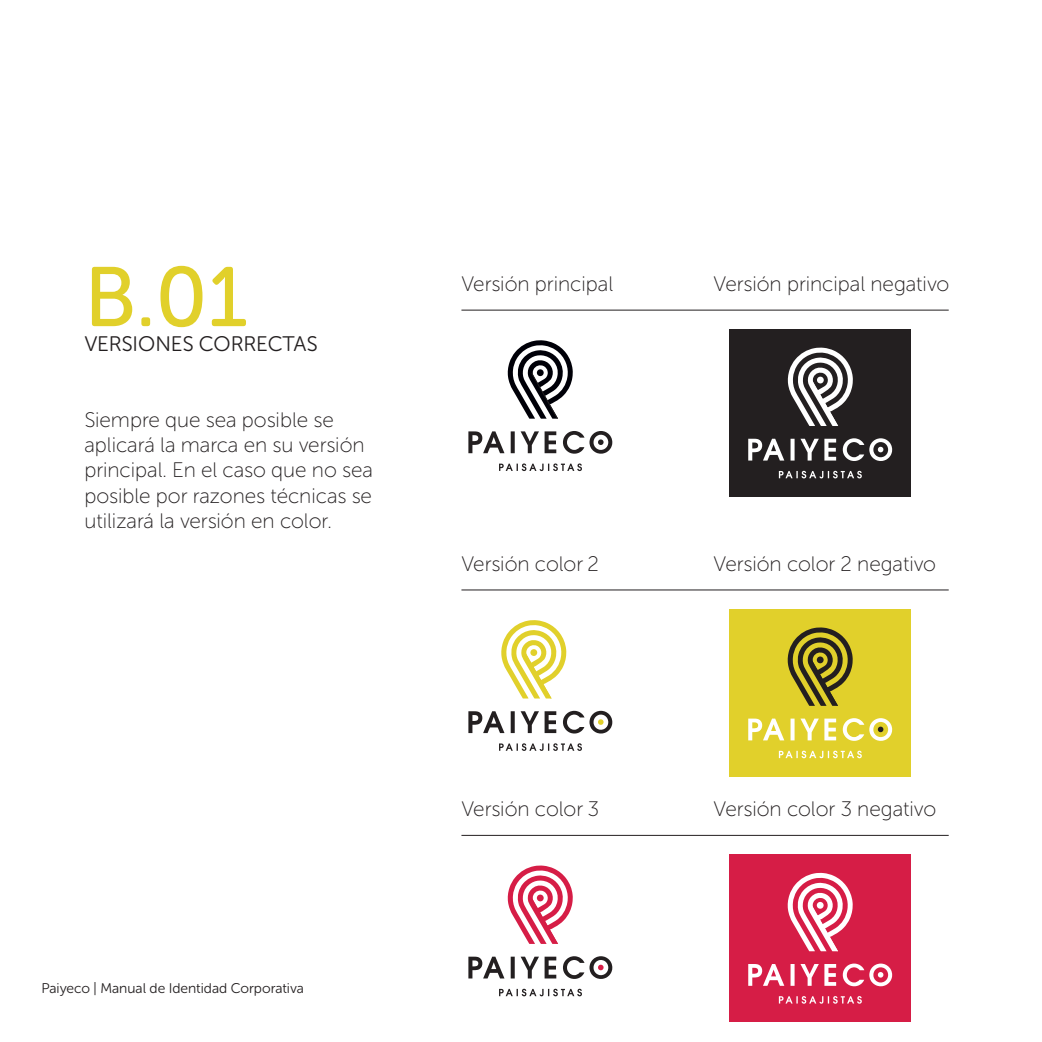
<style>
.page{position:relative;width:1042px;height:1042px;background:#fff}
.page>*{position:absolute;margin:0;border:0;box-sizing:border-box;transform-origin:0 0}
.t1{font:84px "Museo Sans Rounded 500";color:#e1d02b}
.t2{font:21px/25.2px "Museo Sans Rounded 100";color:#231f20}
.t3{font:21px "Museo Sans Rounded 300";color:#231f20}
.t4{font:14px "Museo Sans Rounded 300";color:#231f20}
</style>
<div class="page">
<hr style="left:461px;top:310px;width:487px;height:1px;background:#231f20">
<hr style="left:461px;top:590px;width:487px;height:1px;background:#231f20">
<hr style="left:461px;top:835px;width:487px;height:1px;background:#231f20">
<svg style="left:507px;top:340px;width:66px;height:79px"></svg>
<svg style="left:499px;top:463px;width:83px;height:8px"></svg>
<svg style="left:468px;top:431px;width:144px;height:23px"></svg>
<svg style="left:501px;top:620px;width:65px;height:78px"></svg>
<svg style="left:499px;top:743px;width:83px;height:8px"></svg>
<svg style="left:468px;top:711px;width:144px;height:22px"></svg>
<svg style="left:507px;top:865px;width:66px;height:79px"></svg>
<svg style="left:499px;top:988px;width:83px;height:8px"></svg>
<svg style="left:468px;top:956px;width:144px;height:23px"></svg>
<div style="left:729px;top:329px;width:182px;height:168px;background:#231f20"></div>
<svg style="left:787px;top:347px;width:66px;height:79px"></svg>
<svg style="left:779px;top:471px;width:83px;height:7px"></svg>
<svg style="left:748px;top:438px;width:144px;height:23px"></svg>
<div style="left:729px;top:609px;width:182px;height:168px;background:#e1d02b"></div>
<svg style="left:787px;top:627px;width:66px;height:79px"></svg>
<svg style="left:779px;top:750px;width:83px;height:8px"></svg>
<svg style="left:748px;top:718px;width:144px;height:23px"></svg>
<div style="left:729px;top:854px;width:182px;height:168px;background:#d61d46"></div>
<svg style="left:787px;top:873px;width:66px;height:78px"></svg>
<svg style="left:779px;top:996px;width:83px;height:7px"></svg>
<svg style="left:748px;top:963px;width:144px;height:23px"></svg>
<h1 class="t1" style="left:84px;top:251px;width:164px">B.01</h1>
<p class="t3" style="left:84px;top:333px;width:234px">VERSIONES CORRECTAS</p>
<p class="t2" style="left:84px;top:407px;width:290px">Siempre que sea posible se aplicará la marca en su versión principal. En el caso que no sea posible por razones técnicas se utilizará la versión en color.</p>
<p class="t2" style="left:461px;top:271px;width:153px">Versión principal</p>
<p class="t2" style="left:713px;top:271px;width:237px">Versión principal negativo</p>
<p class="t2" style="left:461px;top:551px;width:139px">Versión color 2</p>
<p class="t2" style="left:713px;top:551px;width:224px">Versión color 2 negativo</p>
<p class="t4" style="left:41px;top:981px;width:264px">Paiyeco | Manual de Identidad Corporativa</p>
<p class="t2" style="left:461px;top:797px;width:139px">Versión color 3</p>
<p class="t2" style="left:713px;top:797px;width:224px">Versión color 3 negativo</p>
</div>
